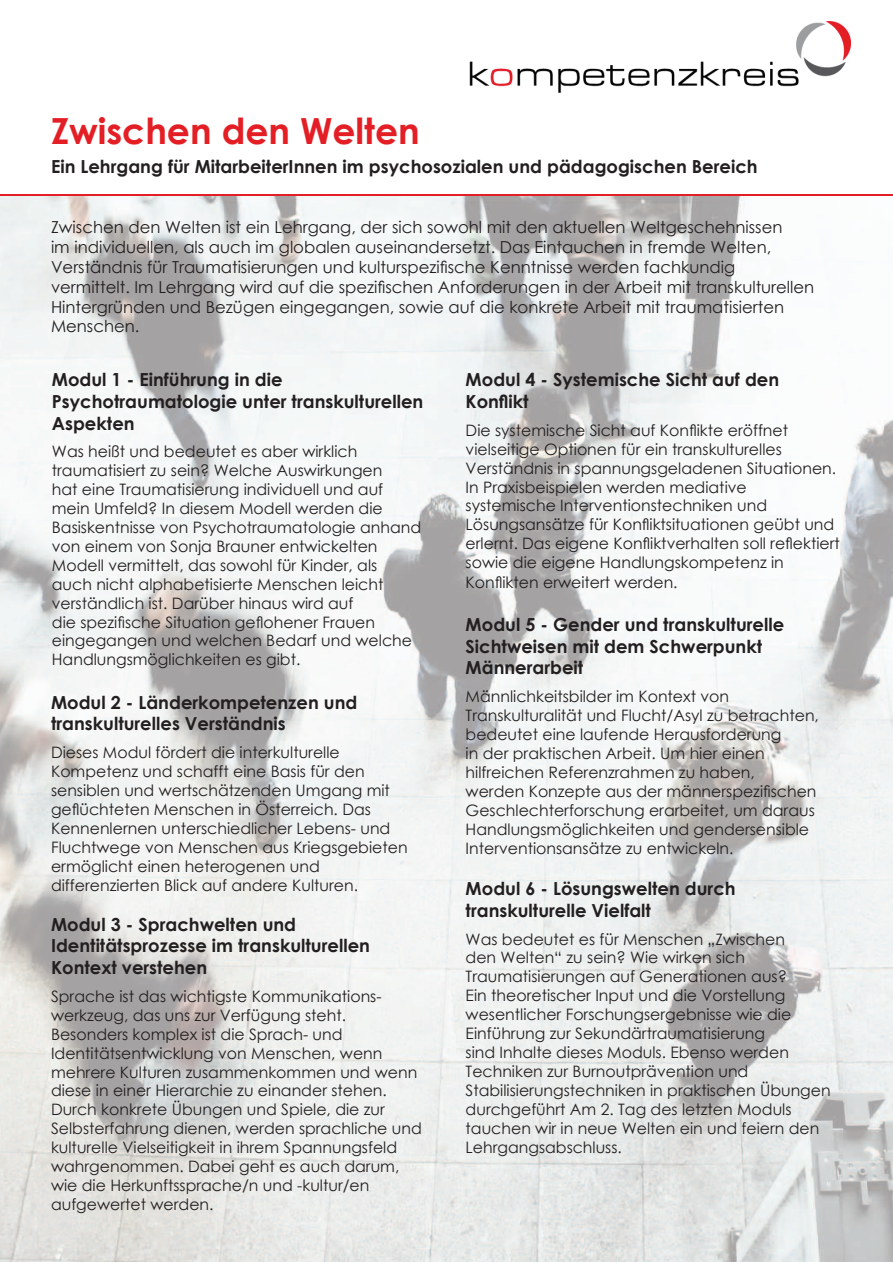
<style>
.page{position:relative;width:893px;height:1263px;background:#fff}
.page>*{position:absolute;margin:0;border:0;box-sizing:border-box;transform-origin:0 0}
.t1{font:700 36px "Century Gothic";color:#e41e25}
.t2{font:700 18px/21.6px "Century Gothic";color:#231f20}
.t3{font:16.5px/19.8px "Century Gothic";color:#231f20}
.t4{font:15.75px/18.9px "Century Gothic";color:#231f20}
</style>
<div class="page">
<img style="left:0;top:196px;width:893px;height:1066px">
<hr style="left:0;top:194px;width:893px;height:2px;background:#e41e25">
<img style="left:469px;top:21px;width:381px;height:72px">
<h1 class="t1" style="left:51px;top:103px;width:370px">Zwischen den Welten</h1>
<p class="t2" style="left:51px;top:155px;width:708px">Ein Lehrgang für MitarbeiterInnen im psychosozialen und pädagogischen Bereich</p>
<p class="t3" style="left:51px;top:217px;width:765px">Zwischen den Welten ist ein Lehrgang, der sich sowohl mit den aktuellen Weltgeschehnissen<br>im individuellen, als auch im globalen auseinandersetzt. Das Eintauchen in fremde Welten, Verständnis für Traumatisierungen und kulturspezifische Kenntnisse werden fachkundig vermittelt. Im Lehrgang wird auf die spezifischen Anforderungen in der Arbeit mit transkulturellen Hintergründen und Bezügen eingegangen, sowie auf die konkrete Arbeit mit traumatisierten Menschen.</p>
<p class="t2" style="left:52px;top:368px;width:373px">Modul 1 - Einführung in die<br>Psychotraumatologie unter transkulturellen<br>Aspekten</p>
<p class="t4" style="left:52px;top:442px;width:371px">Was heißt und bedeutet es aber wirklich traumatisiert zu sein? Welche Auswirkungen<br>hat eine Traumatisierung individuell und auf mein Umfeld? In diesem Modell werden die Basiskentnisse von Psychotraumatologie anhand von einem von Sonja Brauner entwickelten Modell vermittelt, das sowohl für Kinder, als auch nicht alphabetisierte Menschen leicht verständlich ist. Darüber hinaus wird auf<br>die spezifische Situation geflohener Frauen eingegangen und welchen Bedarf und welche Handlungsmöglichkeiten es gibt.</p>
<p class="t2" style="left:51px;top:691px;width:308px">Modul 2 - Länderkompetenzen und transkulturelles Verständnis</p>
<p class="t4" style="left:51px;top:743px;width:358px">Dieses Modul fördert die interkulturelle Kompetenz und schafft eine Basis für den sensiblen und wertschätzenden Umgang mit geflüchteten Menschen in Österreich. Das Kennenlernen unterschiedlicher Lebens- und Fluchtwege von Menschen aus Kriegsgebieten ermöglicht einen heterogenen und differenzierten Blick auf andere Kulturen.</p>
<p class="t2" style="left:51px;top:913px;width:320px">Modul 3 - Sprachwelten und<br>Identitätsprozesse im transkulturellen<br>Kontext verstehen</p>
<p class="t4" style="left:51px;top:986px;width:372px">Sprache ist das wichtigste Kommunikations&shy;werkzeug, das uns zur Verfügung steht.<br>Besonders komplex ist die Sprach- und Identitätsentwicklung von Menschen, wenn mehrere Kulturen zusammenkommen und wenn diese in einer Hierarchie zu einander stehen.<br>Durch konkrete Übungen und Spiele, die zur Selbsterfahrung dienen, werden sprachliche und kulturelle Vielseitigkeit in ihrem Spannungsfeld wahrgenommen. Dabei geht es auch darum, wie die Herkunftssprache/n und -kultur/en aufgewertet werden.</p>
<p class="t2" style="left:466px;top:368px;width:315px">Modul 4 - Systemische Sicht auf den<br>Konflikt</p>
<p class="t4" style="left:466px;top:420px;width:376px">Die systemische Sicht auf Konflikte eröffnet vielseitige Optionen für ein transkulturelles Verständnis in spannungsgeladenen Situationen.<br>In Praxisbeispielen werden mediative systemische Interventionstechniken und Lösungsansätze für Konfliktsituationen geübt und erlernt. Das eigene Konfliktverhalten soll reflektiert sowie die eigene Handlungskompetenz in Konflikten erweitert werden.</p>
<p class="t2" style="left:466px;top:613px;width:320px">Modul 5 - Gender und transkulturelle<br>Sichtweisen mit dem Schwerpunkt<br>Männerarbeit</p>
<p class="t4" style="left:466px;top:687px;width:355px">Männlichkeitsbilder im Kontext von Transkulturalität und Flucht/Asyl zu betrachten, bedeutet eine laufende Herausforderung<br>in der praktischen Arbeit. Um hier einen hilfreichen Referenzrahmen zu haben,<br>werden Konzepte aus der männerspezifischen Geschlechterforschung erarbeitet, um daraus Handlungsmöglichkeiten und gendersensible Interventionsansätze zu entwickeln.</p>
<p class="t2" style="left:466px;top:877px;width:272px">Modul 6 - Lösungswelten durch transkulturelle Vielfalt</p>
<p class="t4" style="left:466px;top:929px;width:367px">Was bedeutet es für Menschen „Zwischen<br>den Welten“ zu sein? Wie wirken sich Traumatisierungen auf Generationen aus?<br>Ein theoretischer Input und die Vorstellung wesentlicher Forschungsergebnisse wie die Einführung zur Sekundärtraumatisierung<br>sind Inhalte dieses Moduls. Ebenso werden Techniken zur Burnoutprävention und Stabilisierungstechniken in praktischen Übungen durchgeführt Am 2. Tag des letzten Moduls tauchen wir in neue Welten ein und feiern den Lehrgangsabschluss.</p>
</div>
